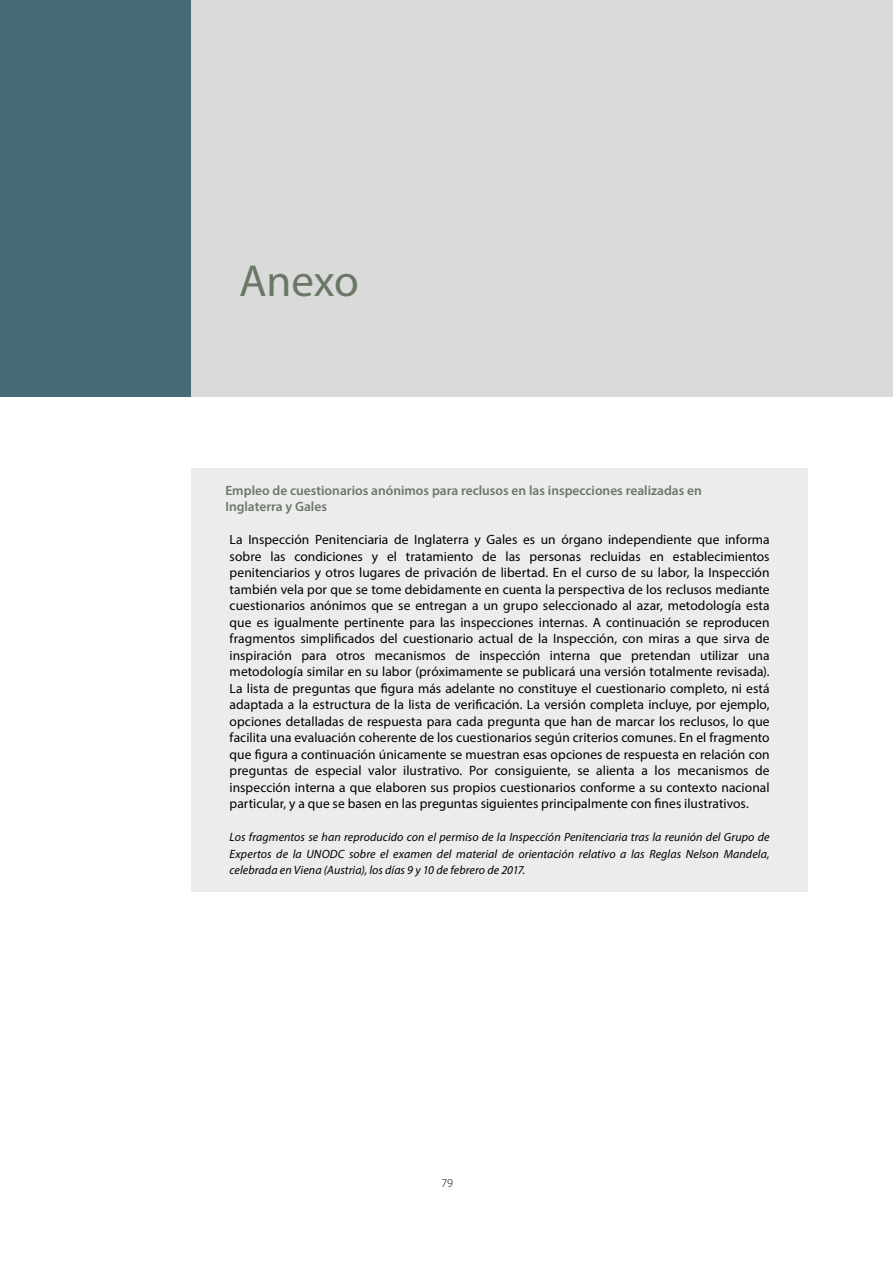
<style>
.page{position:relative;width:893px;height:1263px;background:#fff}
.page>*{position:absolute;margin:0;border:0;box-sizing:border-box;transform-origin:0 0}
.t1{font:45px "Myriad Pro";color:#6b7866}
.t2{font:13.5px/16.5px "Myriad Pro";color:#000;text-align:justify}
.t3{font:600 13.5px/16.5px "Myriad Pro";color:#6b7866}
.t4{font:italic 12px/16.5px "Myriad Pro";letter-spacing:.005em;color:#000;text-align:justify}
.t5{font:300 12px "Myriad Pro";color:#000}
</style>
<div class="page">
<div style="left:0;top:0;width:200px;height:396px;background:#476978"></div>
<div style="left:191px;top:0;width:702px;height:396px;background:#dadada"></div>
<div style="left:191px;top:468px;width:617px;height:423px;background:#ececed"></div>
<h1 class="t1" style="left:239px;top:253px;width:121px">Anexo</h1>
<p class="t3" style="left:225px;top:482px;width:478px">Empleo de cuestionarios anónimos para reclusos en las inspecciones realizadas en<br>Inglaterra y Gales</p>
<p class="t2" style="left:230px;top:531px;width:542px">La Inspección Penitenciaria de Inglaterra y Gales es un órgano independiente que informa sobre las condiciones y el tratamiento de las personas recluidas en establecimientos penitenciarios y otros lugares de privación de libertad. En el curso de su labor, la Inspección también vela por que se tome debidamente en cuenta la perspectiva de los reclusos mediante cuestionarios anónimos que se entregan a un grupo seleccionado al azar, metodología esta que es igualmente pertinente para las inspecciones internas. A continuación se reproducen fragmentos simplificados del cuestionario actual de la Inspección, con miras a que sirva de inspiración para otros mecanismos de inspección interna que pretendan utilizar una metodología similar en su labor (próximamente se publicará una versión totalmente revisada).<br>La lista de preguntas que figura más adelante no constituye el cuestionario completo, ni está adaptada a la estructura de la lista de verificación. La versión completa incluye, por ejemplo, opciones detalladas de respuesta para cada pregunta que han de marcar los reclusos, lo que facilita una evaluación coherente de los cuestionarios según criterios comunes. En el fragmento que figura a continuación únicamente se muestran esas opciones de respuesta en relación con preguntas de especial valor ilustrativo. Por consiguiente, se alienta a los mecanismos de inspección interna a que elaboren sus propios cuestionarios conforme a su contexto nacional particular, y a que se basen en las preguntas siguientes principalmente con fines ilustrativos.</p>
<p class="t4" style="left:230px;top:829px;width:542px">Los fragmentos se han reproducido con el permiso de la Inspección Penitenciaria tras la reunión del Grupo de Expertos de la UNODC sobre el examen del material de orientación relativo a las Reglas Nelson Mandela, celebrada en Viena (Austria), los días 9 y 10 de febrero de 2017.</p>
<p class="t5" style="left:441px;top:1176px;width:13px">79</p>
</div>
